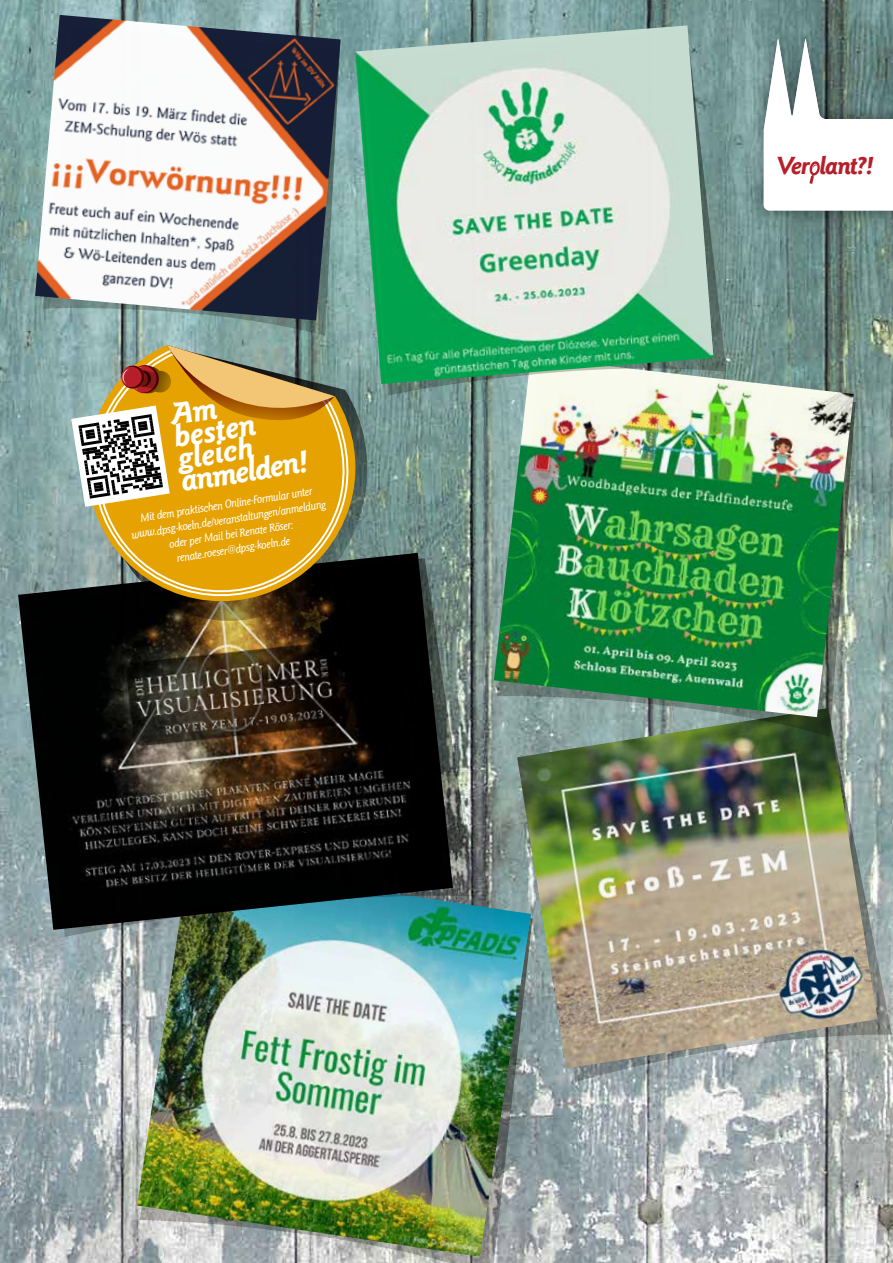
<style>
.page{position:relative;width:893px;height:1263px;background:#fff}
.page>*{position:absolute;margin:0;border:0;box-sizing:border-box;transform-origin:0 0}
.t1{font:italic 700 32.1px "Goudy Sans LT";color:#fff}
.t2{font:italic 700 25.65px "Goudy Sans LT";letter-spacing:-.045em;color:#b61f29}
.t3{font:italic 500 12px/15.1px "Goudy Sans LT";color:#fff;text-align:center;scale:.95 1}
</style>
<div class="page">
<img style="left:0;top:0;width:893px;height:1263px">
<img style="left:137px;top:863px;width:394px;height:394px">
<svg style="left:530px;top:713px;width:362px;height:369px;background:#9daaaa"></svg>
<img style="left:517px;top:708px;width:360px;height:360px">
<svg style="left:497px;top:369px;width:359px;height:368px;background:#748c7a"></svg>
<img style="left:494px;top:357px;width:360px;height:360px">
<img style="left:36px;top:558px;width:439px;height:379px">
<img style="left:18px;top:553px;width:435px;height:377px">
<svg style="left:43px;top:320px;width:297px;height:16px;background:#86a6a3"></svg>
<img style="left:35px;top:15px;width:306px;height:305px">
<svg style="left:373px;top:31px;width:353px;height:365px;background:#95aca4"></svg>
<img style="left:355px;top:25px;width:359px;height:359px">
<img style="left:90px;top:349px;width:283px;height:286px">
<svg style="left:72px;top:345px;width:289px;height:272px;background:#475047"></svg>
<svg style="left:79px;top:347px;width:276px;height:265px;background:#51533f"></svg>
<svg style="left:84px;top:352px;width:267px;height:256px;background:#ad8624"></svg>
<div style="left:749px;top:28px;width:144px;height:197px;background:#000;opacity:.25"></div>
<svg style="left:764px;top:39px;width:129px;height:171px"></svg>
<svg style="left:71px;top:345px;width:264px;height:162px;background:#c29f49"></svg>
<h1 class="t1" style="left:171px;top:418px;width:84px;rotate:-9deg">besten</h1>
<h1 class="t1" style="left:175px;top:441px;width:78px;rotate:-9deg">gleich</h1>
<h1 class="t1" style="left:178px;top:463px;width:131px;rotate:-9deg">anmelden!</h1>
<p class="t3" style="left:128px;top:512px;width:209px;rotate:-9deg">Mit dem praktischen Online-Formular unter www.dpsg-koeln.de/veranstaltungen/anmeldung oder per Mail bei Renate Röser: renate.roeser@dpsg-koeln.de</p>
<h2 class="t2" style="left:776px;top:151px;width:100px">Ver lant?!</h2>
</div>
